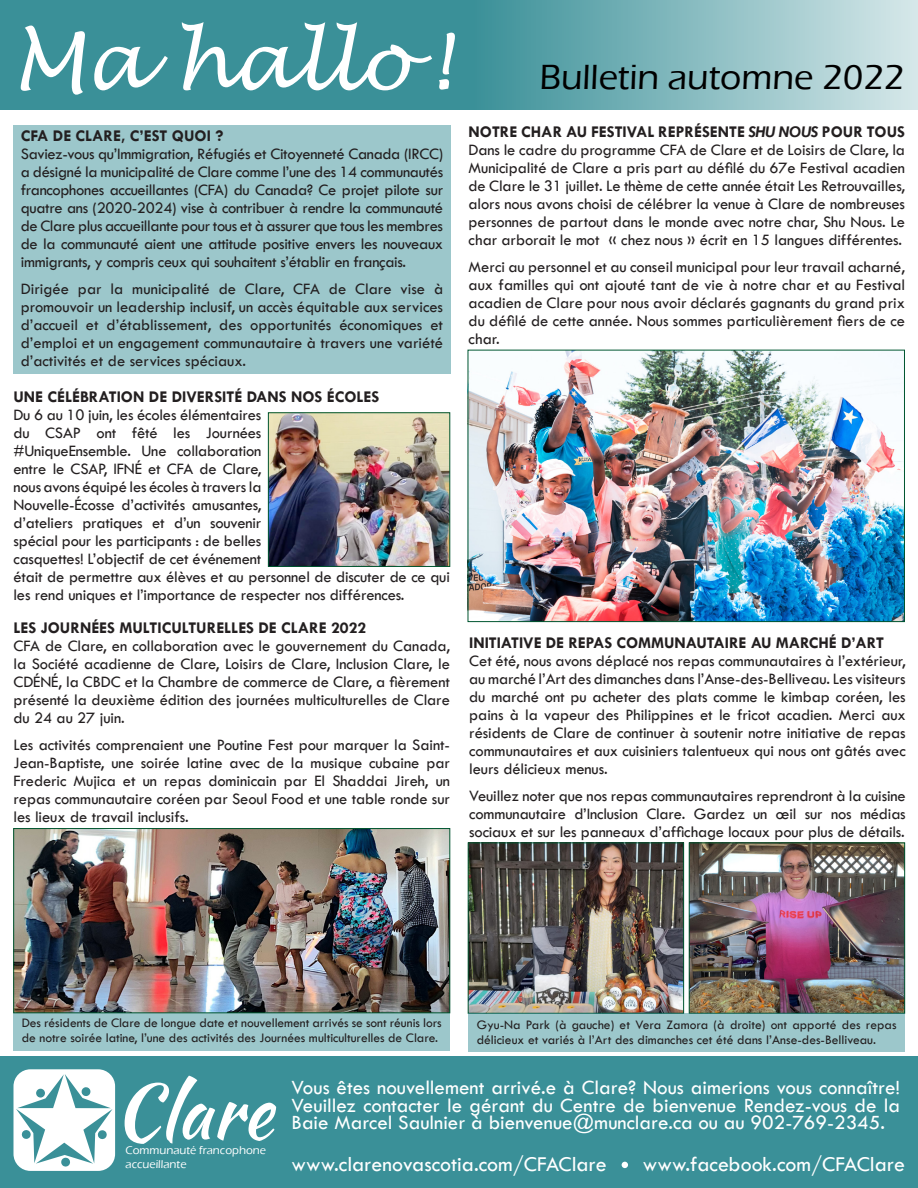
<style>
.page{position:relative;width:918px;height:1188px;background:#fff}
.page>*{position:absolute;margin:0;border:0;box-sizing:border-box;transform-origin:0 0}
.t1{font:italic 78.6px "Lucida Handwriting";color:#fff}
.t2{font:75.15px "Kaushan Script";color:#fff}
.t3{font:500 36px "Eras ITC";color:#000}
.t4{font:21.9px "Tw Cen";color:#fff}
.t5{font:21px/17.2px "Tw Cen";color:#fff;text-align:justify}
.t6{font:16.5px/18px "Tw Cen";letter-spacing:-.01em;color:#231f20;text-align:justify}
.t7{font:700 16.5px "Tw Cen";color:#231f20}
.t8{font:13.5px/15px "Tw Cen";letter-spacing:-.005em;color:#231f20}
.t9{font:500 11.55px "Eras ITC";color:#fff}
.s1{font-style:italic}
</style>
<div class="page">
<svg style="left:0;top:0;width:918px;height:110px;background:#60a5ab"></svg>
<div style="left:0;top:1057px;width:918px;height:131px;background:#3a9098"></div>
<svg style="left:13px;top:1069px;width:102px;height:102px"></svg>
<svg style="left:622px;top:1162px;width:6px;height:6px"></svg>
<div style="left:14px;top:125px;width:437px;height:249px;background:#9cc7cb"></div>
<img style="left:470px;top:845px;width:212px;height:166px">
<div style="left:468px;top:843px;width:216px;height:170px;border:1px solid #005630"></div>
<div style="left:13px;top:1013px;width:437px;height:38px;background:#9cc7cb"></div>
<img style="left:15px;top:830px;width:433px;height:181px">
<div style="left:13px;top:828px;width:437px;height:185px;border:1px solid #005630"></div>
<img style="left:270px;top:415px;width:178px;height:150px">
<div style="left:268px;top:413px;width:182px;height:154px;border:1px solid #005630"></div>
<img style="left:691px;top:845px;width:212px;height:166px">
<div style="left:689px;top:843px;width:216px;height:170px;border:1px solid #005630"></div>
<div style="left:468px;top:1013px;width:437px;height:39px;background:#9cc7cb"></div>
<img style="left:470px;top:352px;width:433px;height:268px">
<div style="left:468px;top:350px;width:437px;height:272px;border:1px solid #005630"></div>
<p class="t1" style="left:11px;top:14px;width:442px">Ma hallo!</p>
<p class="t7" style="left:21px;top:126px;width:204px">CFA DE CLARE, C’EST QUOI ?</p>
<p class="t6" style="left:21px;top:145px;width:424px">Saviez-vous qu’Immigration, Réfugiés et Citoyenneté Canada (IRCC) a désigné la municipalité de Clare comme l’une des 14 communautés francophones accueillantes (CFA) du Canada? Ce projet pilote sur quatre ans (2020-2024) vise à contribuer à rendre la communauté de Clare plus accueillante pour tous et à assurer que tous les membres de la communauté aient une attitude positive envers les nouveaux immigrants, y compris ceux qui souhaitent s’établir en français.</p>
<p class="t6" style="left:21px;top:280px;width:424px">Dirigée par la municipalité de Clare, CFA de Clare vise à promouvoir un leadership inclusif, un accès équitable aux services d’accueil et d’établissement, des opportunités économiques et d’emploi et un engagement communautaire à travers une variété d’activités et de services spéciaux.</p>
<p class="t7" style="left:13px;top:387px;width:367px">UNE CÉLÉBRATION DE DIVERSITÉ DANS NOS ÉCOLES</p>
<p class="t6" style="left:13px;top:406px;width:438px;text-align:left">Du 6 au 10 juin, les écoles élémentaires<br>du CSAP ont fêté les Journées<br>#UniqueEnsemble. Une collaboration<br>entre le CSAP, IFNÉ et CFA de Clare,<br>nous avons équipé les écoles à travers la<br>Nouvelle-Écosse d’activités amusantes,<br>d’ateliers pratiques et d’un souvenir<br>spécial pour les participants : de belles<br>casquettes! L’objectif de cet événement<br>était de permettre aux élèves et au personnel de discuter de ce qui les rend uniques et l’importance de respecter nos différences.</p>
<p class="t7" style="left:13px;top:618px;width:354px">LES JOURNÉES MULTICULTURELLES DE CLARE 2022</p>
<p class="t6" style="left:13px;top:637px;width:438px">CFA de Clare, en collaboration avec le gouvernement du Canada, la Société acadienne de Clare, Loisirs de Clare, Inclusion Clare, le CDÉNÉ, la CBDC et la Chambre de commerce de Clare, a fièrement présenté la deuxième édition des journées multiculturelles de Clare du 24 au 27 juin.</p>
<p class="t6" style="left:13px;top:736px;width:438px">Les activités comprenaient une Poutine Fest pour marquer la Saint-Jean-Baptiste, une soirée latine avec de la musique cubaine par Frederic Mujica et un repas dominicain par El Shaddai Jireh, un repas communautaire coréen par Seoul Food et une table ronde sur les lieux de travail inclusifs.</p>
<p class="t3" style="left:539px;top:57px;width:367px">Bulletin automne 2022</p>
<p class="t7" style="left:469px;top:122px;width:438px">NOTRE CHAR AU FESTIVAL REPRÉSENTE <span class="s1">SHU NOUS</span> POUR TOUS</p>
<p class="t6" style="left:469px;top:141px;width:438px">Dans le cadre du programme CFA de Clare et de Loisirs de Clare, la Municipalité de Clare a pris part au défilé du 67e Festival acadien de Clare le 31 juillet. Le thème de cette année était Les Retrouvailles, alors nous avons choisi de célébrer la venue à Clare de nombreuses personnes de partout dans le monde avec notre char, Shu Nous. Le char arborait le mot « chez nous » écrit en 15 langues différentes.</p>
<p class="t6" style="left:469px;top:258px;width:438px">Merci au personnel et au conseil municipal pour leur travail acharné, aux familles qui ont ajouté tant de vie à notre char et au Festival acadien de Clare pour nous avoir déclarés gagnants du grand prix du défilé de cette année. Nous sommes particulièrement fiers de ce char.</p>
<p class="t7" style="left:469px;top:632px;width:416px">INITIATIVE DE REPAS COMMUNAUTAIRE AU MARCHÉ D’ART</p>
<p class="t6" style="left:469px;top:651px;width:438px">Cet été, nous avons déplacé nos repas communautaires à l’extérieur, au marché l’Art des dimanches dans l’Anse-des-Belliveau. Les visiteurs du marché ont pu acheter des plats comme le kimbap coréen, les pains à la vapeur des Philippines et le fricot acadien. Merci aux résidents de Clare de continuer à soutenir notre initiative de repas communautaires et aux cuisiniers talentueux qui nous ont gâtés avec leurs délicieux menus.</p>
<p class="t6" style="left:469px;top:786px;width:438px">Veuillez noter que nos repas communautaires reprendront à la cuisine communautaire d’Inclusion Clare. Gardez un œil sur nos médias sociaux et sur les panneaux d’affichage locaux pour plus de détails.</p>
<p class="t8" style="left:22px;top:1015px;width:421px">Des résidents de Clare de longue date et nouvellement arrivés se sont réunis lors de notre soirée latine, l’une des activités des Journées multiculturelles de Clare.</p>
<p class="t8" style="left:477px;top:1017px;width:421px">Gyu-Na Park (à gauche) et Vera Zamora (à droite) ont apporté des repas délicieux et variés à l’Art des dimanches cet été dans l’Anse-des-Belliveau.</p>
<p class="t2" style="left:114px;top:1057px;width:160px">Clare</p>
<p class="t9" style="left:126px;top:1144px;width:142px">Communauté francophone</p>
<p class="t9" style="left:126px;top:1158px;width:63px">accueillante</p>
<p class="t4" style="left:292px;top:1151px;width:317px">www.clarenovascotia.com/CFAClare</p>
<p class="t4" style="left:643px;top:1151px;width:264px">www.facebook.com/CFAClare</p>
<p class="t5" style="left:292px;top:1079px;width:610px">Vous êtes nouvellement arrivé.e à Clare? Nous aimerions vous connaître!<br>Veuillez contacter le gérant du Centre de bienvenue Rendez-vous de la Baie Marcel Saulnier à bienvenue@munclare.ca ou au 902-769-2345.</p>
</div>
